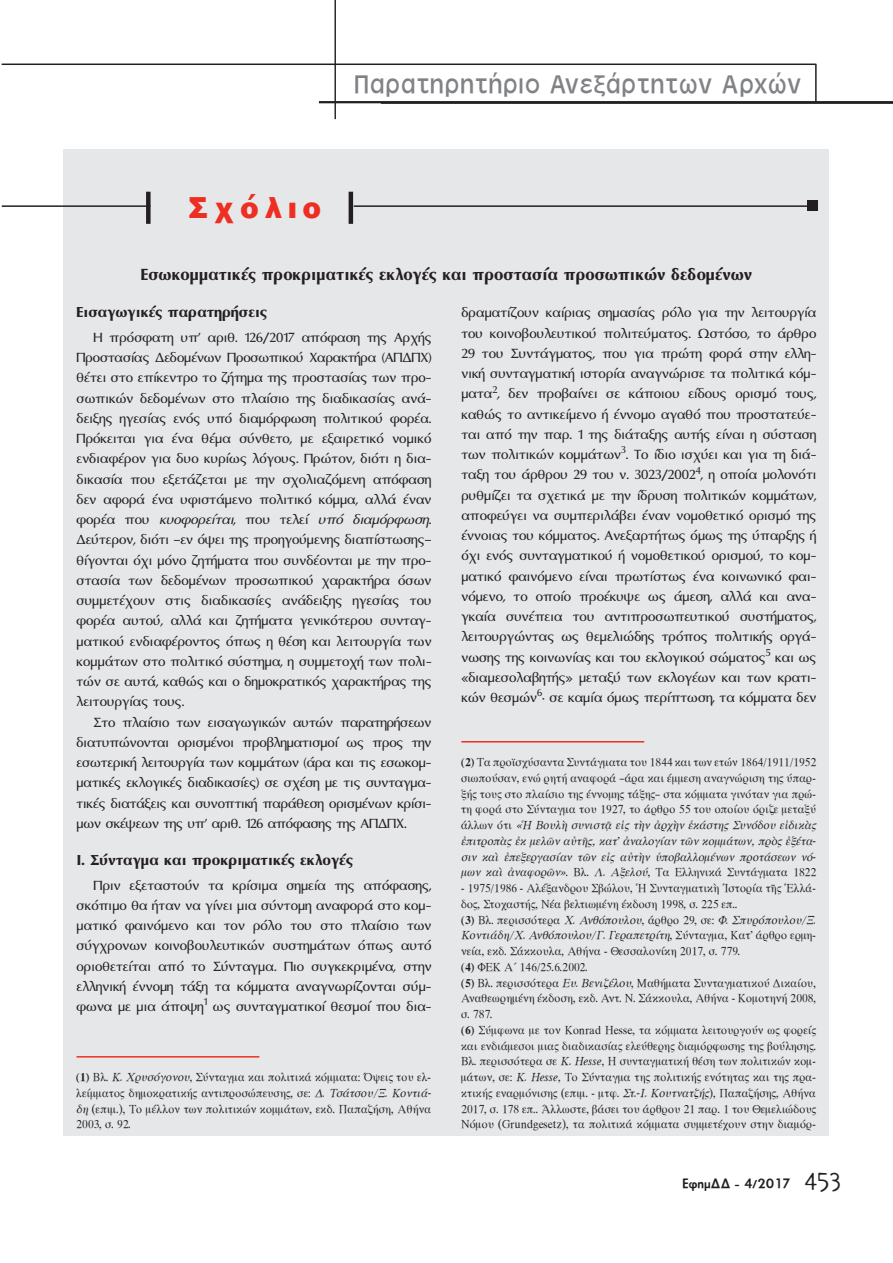
<style>
.page{position:relative;width:893px;height:1263px;background:#fff}
.page>*{position:absolute;margin:0;border:0;box-sizing:border-box;transform-origin:0 0}
.t1{font:36px "Mg Helvetica Extra UC Pol";letter-spacing:.16em;color:#ee2e22}
.t2{font:24px "Mg Antique UC Pol Normal";letter-spacing:.04em;color:#808285}
.t3{font:700 21px "Mg Optima UC Pol";color:#231f20}
.t4{font:700 18.75px "Mg Optima UC Pol";color:#231f20}
.t5{font:17.25px/20.2px "Mg Optima UC Pol";color:#231f20;text-align:justify}
.t6{font:700 13.5px "Mg Future UC Pol";letter-spacing:-.01em;color:#231f20}
.t7{font:12px/15.8px "Mg Old Times UC Pol Normal";color:#231f20;text-align:justify;scale:.95 1}
.t8{font:italic 12px/15.8px "Mg Old Times UC Pol";color:#231f20;text-align:justify;scale:.95 1}
.s1{font-style:italic}
.s2{font-family:"Mg Old Times UC Pol";font-weight:700}
.s3{font-family:"Mg Old Times UC Pol Normal";font-style:normal}
.s4{font-family:"Mg Old Times UC Pol";font-style:italic}
.s5{font-weight:700;font-style:normal}
.s6{font-family:"Cannibal Template Plain";font-weight:400;font-size:24px}
</style>
<div class="page">
<div style="left:64px;top:149px;width:765px;height:986px;background:#e6e7e9"></div>
<hr style="left:381px;top:102px;width:512px;height:2px;background:#231f20">
<hr style="left:815px;top:64px;width:2px;height:38px;background:#231f20">
<hr style="left:334px;top:0;width:2px;height:119px;background:#231f20">
<hr style="left:319px;top:101px;width:574px;height:2px;background:#231f20">
<hr style="left:2px;top:64px;width:814px;height:1px;background:#231f20">
<hr style="left:77px;top:1056px;width:182px;height:1px;background:#ee2e22">
<hr style="left:461px;top:741px;width:183px;height:1px;background:#ee2e22">
<hr style="left:2px;top:205px;width:148px;height:2px;background:#231f20">
<div style="left:146px;top:192px;width:5px;height:32px;background:#231f20"></div>
<hr style="left:354px;top:205px;width:464px;height:2px;background:#231f20">
<hr style="left:349px;top:192px;width:4px;height:32px;background:#231f20">
<div style="left:808px;top:201px;width:10px;height:10px;background:#231f20"></div>
<h2 class="t2" style="left:355px;top:69px;width:449px">Παρατηρητήριο Ανεξάρτητων Αρχών</h2>
<h1 class="t1" style="left:188px;top:188px;width:135px">Σχόλιο</h1>
<p class="t3" style="left:141px;top:264px;width:613px">Εσωκομματικές προκριματικές εκλογές και προστασία προσωπικών δεδομένων</p>
<p class="t4" style="left:77px;top:303px;width:192px">Εισαγωγικές παρατηρήσεις</p>
<p class="t5" style="left:77px;top:327px;width:357px;text-indent:17px">Η πρόσφατη υπ’ αριθ. 126/2017 απόφαση της Αρχής Προστασίας Δεδομένων Προσωπικού Χαρακτήρα (ΑΠΔΠΧ) θέτει στο επίκεντρο το ζήτημα της προστασίας των προ&shy;σωπικών δεδομένων στο πλαίσιο της διαδικασίας ανά&shy;δειξης ηγεσίας ενός υπό διαμόρφωση πολιτικού φορέα.<br>Πρόκειται για ένα θέμα σύνθετο, με εξαιρετικό νομικό ενδιαφέρον για δυο κυρίως λόγους. Πρώτον, διότι η δια&shy;δικασία που εξετάζεται με την σχολιαζόμενη απόφαση δεν αφορά ένα υφιστάμενο πολιτικό κόμμα, αλλά έναν φορέα που <span class="s1">κυοφορείται</span>, που τελεί <span class="s1">υπό διαμόρφωση</span>.<br>Δεύτερον, διότι –εν όψει της προηγούμενης διαπίστωσης– θίγονται όχι μόνο ζητήματα που συνδέονται με την προ&shy;στασία των δεδομένων προσωπικού χαρακτήρα όσων συμμετέχουν στις διαδικασίες ανάδειξης ηγεσίας του φορέα αυτού, αλλά και ζητήματα γενικότερου συνταγ&shy;ματικού ενδιαφέροντος όπως η θέση και λειτουργία των κομμάτων στο πολιτικό σύστημα, η συμμετοχή των πολι&shy;τών σε αυτά, καθώς και ο δημοκρατικός χαρακτήρας της λειτουργίας τους.</p>
<p class="t5" style="left:77px;top:712px;width:357px;text-indent:17px">Στο πλαίσιο των εισαγωγικών αυτών παρατηρήσεων διατυπώνονται ορισμένοι προβληματισμοί ως προς την εσωτερική λειτουργία των κομμάτων (άρα και τις εσωκομ&shy;ματικές εκλογικές διαδικασίες) σε σχέση με τις συνταγμα&shy;τικές διατάξεις και συνοπτική παράθεση ορισμένων κρίσι&shy;μων σκέψεων της υπ’ αριθ. 126 απόφασης της ΑΠΔΠΧ.</p>
<p class="t4" style="left:77px;top:850px;width:278px">I. Σύνταγμα και προκριματικές εκλογές</p>
<p class="t5" style="left:77px;top:875px;width:357px;text-indent:17px">Πριν εξεταστούν τα κρίσιμα σημεία της απόφασης, σκόπιμο θα ήταν να γίνει μια σύντομη αναφορά στο κομ&shy;ματικό φαινόμενο και τον ρόλο του στο πλαίσιο των σύγχρονων κοινοβουλευτικών συστημάτων όπως αυτό οριοθετείται από το Σύνταγμα. Πιο συγκεκριμένα, στην ελληνική έννομη τάξη τα κόμματα αναγνωρίζονται σύμ&shy;φωνα με μια άποψη<sup>1</sup> ως συνταγματικοί θεσμοί που δια-</p>
<p class="t5" style="left:461px;top:302px;width:357px">δραματίζουν καίριας σημασίας ρόλο για την λειτουργία του κοινοβουλευτικού πολιτεύματος. Ωστόσο, το άρθρο 29 του Συντάγματος, που για πρώτη φορά στην ελλη&shy;νική συνταγματική ιστορία αναγνώρισε τα πολιτικά κόμ&shy;ματα<sup>2</sup>, δεν προβαίνει σε κάποιου είδους ορισμό τους, καθώς το αντικείμενο ή έννομο αγαθό που προστατεύε&shy;ται από την παρ. 1 της διάταξης αυτής είναι η σύσταση των πολιτικών κομμάτων<sup>3</sup>. Το ίδιο ισχύει και για τη διά&shy;ταξη του άρθρου 29 του ν. 3023/2002<sup>4</sup>, η οποία μολονότι ρυθμίζει τα σχετικά με την ίδρυση πολιτικών κομμάτων, αποφεύγει να συμπεριλάβει έναν νομοθετικό ορισμό της έννοιας του κόμματος. Ανεξαρτήτως όμως της ύπαρξης ή όχι ενός συνταγματικού ή νομοθετικού ορισμού, το κομ&shy;ματικό φαινόμενο είναι πρωτίστως ένα κοινωνικό φαι&shy;νόμενο, το οποίο προέκυψε ως άμεση, αλλά και ανα&shy;γκαία συνέπεια του αντιπροσωπευτικού συστήματος, λειτουργώντας ως θεμελιώδης τρόπος πολιτικής οργά&shy;νωσης της κοινωνίας και του εκλογικού σώματος<sup>5</sup> και ως «διαμεσολαβητής» μεταξύ των εκλογέων και των κρατι&shy;κών θεσμών<sup>6</sup>· σε καμία όμως περίπτωση, τα κόμματα δεν</p>
<p class="t7" style="left:461px;top:754px;width:375px"><span class="s2">(2)</span> Τα προϊσχύσαντα Συντάγματα του 1844 και των ετών 1864/1911/1952 σιωπούσαν, ενώ ρητή αναφορά –άρα και έμμεση αναγνώριση της ύπαρ&shy;ξής τους στο πλαίσιο της έννομης τάξης– στα κόμματα γινόταν για πρώ&shy;τη φορά στο Σύνταγμα του 1927, το άρθρο 55 του οποίου όριζε μεταξύ</p>
<p class="t8" style="left:461px;top:818px;width:375px"><span class="s3">άλλων ότι</span> «Ἡ Βουλὴ συνιστᾷ εἰς τὴν ἀρχὴν ἑκάστης Συνόδου εἰδικὰς ἐπιτροπὰς ἐκ μελῶν αὐτῆς, κατ’ ἀναλογίαν τῶν κομμάτων, πρὸς ἐξέτα&shy;σιν καὶ ἐπεξεργασίαν τῶν εἰς αὐτὴν ὑποβαλλομένων προτάσεων νό-</p>
<p class="t7" style="left:461px;top:865px;width:375px"><span class="s4">μων καὶ ἀναφορῶν»</span>. Βλ. <span class="s4">Λ. Αξελού</span>, Τα Ελληνικά Συντάγματα 1822</p>
<p class="t7" style="left:461px;top:880px;width:375px">- 1975/1986 - Αλέξανδρου Σβώλου, Ἡ Συνταγματικὴ Ἱστορία τῆς Ἑλλά&shy;δος, Στοχαστής, Νέα βελτιωμένη έκδοση 1998, σ. 225 επ..</p>
<p class="t8" style="left:461px;top:913px;width:375px"><span class="s5">(3)</span> <span class="s3">Βλ. περισσότερα</span> Χ. Ανθόπουλου<span class="s3">, άρθρο 29, σε:</span> Φ. Σπυρόπουλου/Ξ.<br>Κοντιάδη/Χ. Ανθόπουλου/Γ. Γεραπετρίτη<span class="s3">, Σύνταγμα, Κατ’ άρθρο ερμη-</span></p>
<p class="t7" style="left:461px;top:943px;width:375px;text-align:left">νεία, εκδ. Σάκκουλα, Αθήνα - Θεσσαλονίκη 2017, σ. 779.<br><span class="s2">(4)</span> ΦΕΚ Α΄ 146/25.6.2002.<br><span class="s2">(5)</span> Βλ. περισσότερα <span class="s4">Ευ. Βενιζέλου</span>, Μαθήματα Συνταγματικού Δικαίου, Αναθεωρημένη έκδοση, εκδ. Αντ. Ν. Σάκκουλα, Αθήνα - Κομοτηνή 2008, σ. 787.<br><span class="s2">(6)</span> Σύμφωνα με τον Konrad Hesse, τα κόμματα λειτουργούν ως φορείς και ενδιάμεσοι μιας διαδικασίας ελεύθερης διαμόρφωσης της βούλησης.<br>Βλ. περισσότερα σε <span class="s4">K. Hesse</span>, Η συνταγματική θέση των πολιτικών κομ&shy;μάτων, σε: <span class="s4">K. Hesse</span>, Το Σύνταγμα της πολιτικής ενότητας και της πρα&shy;κτικής εναρμόνισης (επιμ. - μτφ. <span class="s4">Στ.-Ι. Κουτνατζής</span>), Παπαζήσης, Αθήνα 2017, σ. 178 επ.. Άλλωστε, βάσει του άρθρου 21 παρ. 1 του Θεμελιώδους Νόμου (Grundgesetz), τα πολιτικά κόμματα συμμετέχουν στην διαμόρ-</p>
<p class="t7" style="left:77px;top:1069px;width:375px"><span class="s2">(1)</span> Βλ. <span class="s4">Κ. Χρυσόγονου</span>, Σύνταγμα και πολιτικά κόμματα: Όψεις του ελ&shy;λείμματος δημοκρατικής αντιπροσώπευσης, σε: <span class="s4">Δ. Τσάτσου/Ξ. Κοντιά&shy;δη</span> (επιμ.), Το μέλλον των πολιτικών κομμάτων, εκδ. Παπαζήση, Αθήνα 2003, σ. 92.</p>
<p class="t6" style="left:683px;top:1176px;width:160px">ΕφημΔΔ - 4/2017 <span class="s6">453</span></p>
</div>
